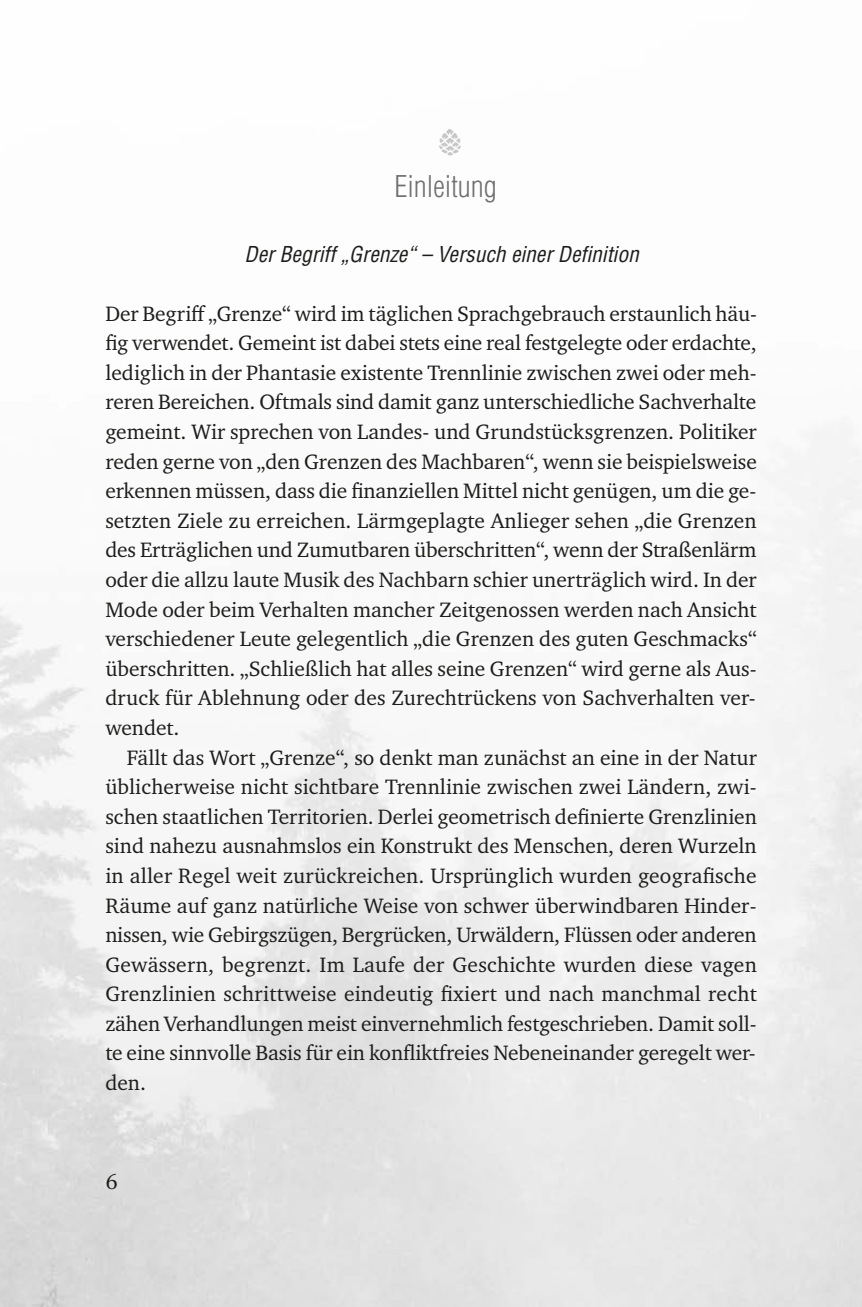
<style>
.page{position:relative;width:862px;height:1307px;background:#fff}
.page>*{position:absolute;margin:0;border:0;box-sizing:border-box;transform-origin:0 0}
.t1{font:38.25px "Charter ITC Pro";color:#c6c6c6}
.t2{font:300 condensed 29.25px "Helvetica LT Std";color:#706f6f}
.t3{font:21.38px/29.5px "Charter ITC Pro";letter-spacing:-.005em;color:#1d1d1b;text-align:justify}
.t4{font:italic condensed 21.38px "Helvetica LT Std";color:#1d1d1b}
.t5{font:500 21.38px "Stone Serif Std";color:#1d1d1b}
</style>
<div class="page">
<h1 class="t1" style="left:437px;top:127px;width:27px">-</h1>
<h2 class="t2" style="left:394px;top:175px;width:104px">Einleitung</h2>
<p class="t4" style="left:244px;top:245px;width:395px">Der Begriff „Grenze“ – Versuch einer Definition</p>
<p class="t3" style="left:105px;top:300px;width:652px">Der Begriff „Grenze“ wird im täglichen Sprachgebrauch erstaunlich häu&shy;fig verwendet. Gemeint ist dabei stets eine real festgelegte oder erdachte, lediglich in der Phantasie existente Trennlinie zwischen zwei oder meh&shy;reren Bereichen. Oftmals sind damit ganz unterschiedliche Sachverhalte gemeint. Wir sprechen von Landes- und Grundstücksgrenzen. Politiker reden gerne von „den Grenzen des Machbaren“, wenn sie beispielsweise erkennen müssen, dass die finanziellen Mittel nicht genügen, um die ge&shy;setzten Ziele zu erreichen. Lärmgeplagte Anlieger sehen „die Grenzen des Erträglichen und Zumutbaren überschritten“, wenn der Straßenlärm oder die allzu laute Musik des Nachbarn schier unerträglich wird. In der Mode oder beim Verhalten mancher Zeitgenossen werden nach Ansicht verschiedener Leute gelegentlich „die Grenzen des guten Geschmacks“ überschritten. „Schließlich hat alles seine Grenzen“ wird gerne als Aus&shy;druck für Ablehnung oder des Zurechtrückens von Sachverhalten ver&shy;wendet.</p>
<p class="t3" style="left:105px;top:744px;width:652px;text-indent:21px">Fällt das Wort „Grenze“, so denkt man zunächst an eine in der Natur üblicherweise nicht sichtbare Trennlinie zwischen zwei Ländern, zwi&shy;schen staatlichen Territorien. Derlei geometrisch definierte Grenzlinien sind nahezu ausnahmslos ein Konstrukt des Menschen, deren Wurzeln in aller Regel weit zurückreichen. Ursprünglich wurden geografische Räume auf ganz natürliche Weise von schwer überwindbaren Hinder&shy;nissen, wie Gebirgszügen, Bergrücken, Urwäldern, Flüssen oder anderen Gewässern, begrenzt. Im Laufe der Geschichte wurden diese vagen Grenzlinien schrittweise eindeutig fixiert und nach manchmal recht zähen Verhandlungen meist einvernehmlich festgeschrieben. Damit soll&shy;te eine sinnvolle Basis für ein konfliktfreies Nebeneinander geregelt wer&shy;den.</p>
<p class="t5" style="left:105px;top:1169px;width:14px">6</p>
</div>
